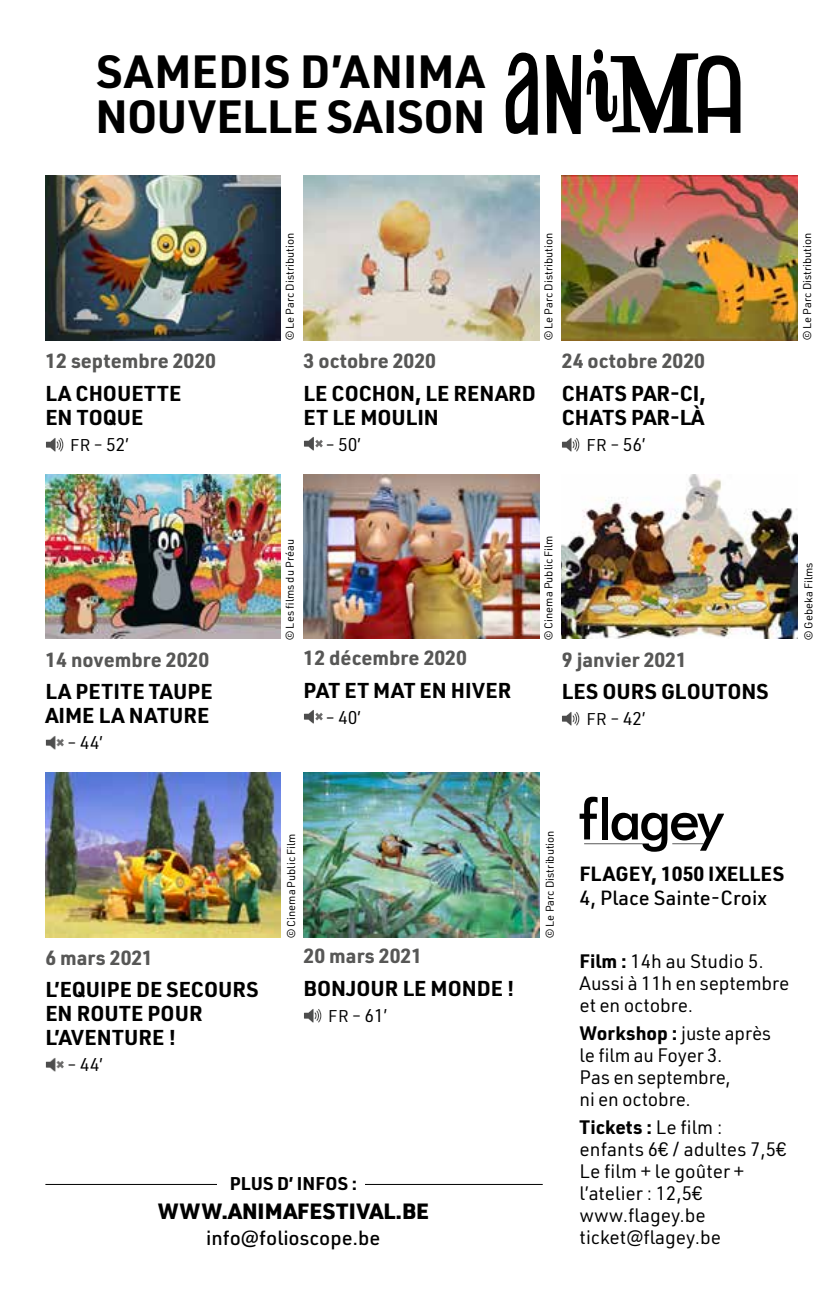
<style>
.page{position:relative;width:840px;height:1304px;background:#fff}
.page>*{position:absolute;margin:0;border:0;box-sizing:border-box;transform-origin:0 0}
.t1{font:700 45.4px/45.4px "URWDIN";letter-spacing:.005em;color:#000}
.t2{font:900 22px "URWDIN";color:#000}
.t3{font:700 21px/24px "URWDIN";color:#000}
.t4{font:700 20px "URWDIN";color:#575756}
.t5{font:500 20px "URWDIN";color:#000}
.t6{font:700 20px "URWDIN";color:#000}
.t7{font:19px/22px "URWDIN";letter-spacing:-.005em;color:#000}
.t8{font:18px "URWDIN";color:#000}
.t9{font:700 18px "URWDIN";letter-spacing:.01em;color:#000}
.t10{font:16.6px "URWDIN";letter-spacing:.04em;color:#000}
.t11{font:11px "URWDIN";color:#000}
.s1{font-size:18px}
.s2{font-size:16.6px}
.s3{font-weight:700}
</style>
<div class="page">
<svg style="left:546px;top:55px;width:34px;height:79px"></svg>
<svg style="left:505px;top:52px;width:32px;height:83px"></svg>
<svg style="left:586px;top:53px;width:154px;height:80px"></svg>
<div style="left:593px;top:49px;width:9px;height:15px;background:#000;border-radius:50%"></div>
<img style="left:45px;top:176px;width:236px;height:164px">
<img style="left:303px;top:176px;width:236px;height:164px">
<img style="left:561px;top:176px;width:236px;height:164px">
<img style="left:46px;top:438px;width:17px;height:14px">
<img style="left:304px;top:437px;width:18px;height:14px">
<img style="left:562px;top:438px;width:17px;height:14px">
<img style="left:45px;top:474px;width:236px;height:165px">
<img style="left:303px;top:474px;width:236px;height:165px">
<img style="left:561px;top:474px;width:236px;height:165px">
<img style="left:45px;top:736px;width:19px;height:14px">
<img style="left:304px;top:710px;width:18px;height:14px">
<img style="left:562px;top:712px;width:17px;height:14px">
<img style="left:45px;top:773px;width:236px;height:164px">
<img style="left:303px;top:773px;width:236px;height:164px">
<img style="left:45px;top:1058px;width:19px;height:14px">
<img style="left:304px;top:1009px;width:17px;height:14px">
<svg style="left:579px;top:797px;width:143px;height:55px"></svg>
<hr style="left:45px;top:1184px;width:497px;height:1px;background:#000">
<div style="left:217px;top:1176px;width:148px;height:28px;background:#fff"></div>
<h1 class="t1" style="left:95px;top:47px;width:391px">SAMEDIS D’ANIMA<br>NOUVELLE SAISON</h1>
<p class="t4" style="left:45px;top:347px;width:172px">12 septembre 2020</p>
<p class="t3" style="left:45px;top:380px;width:137px">LA CHOUETTE<br>EN TOQUE</p>
<p class="t10" style="left:70px;top:433px;width:60px">FR – <span class="s1">52’</span></p>
<p class="t4" style="left:45px;top:646px;width:165px">14 novembre 2020</p>
<p class="t3" style="left:45px;top:679px;width:169px">LA PETITE TAUPE<br>AIME LA NATURE</p>
<p class="t8" style="left:68px;top:731px;width:37px"><span class="s2">–</span> 44’</p>
<p class="t11" style="left:282px;top:340px;width:109px;rotate:-90deg">© Le Parc Distribution</p>
<p class="t11" style="left:540px;top:340px;width:109px;rotate:-90deg">© Le Parc Distribution</p>
<p class="t11" style="left:799px;top:340px;width:109px;rotate:-90deg">© Le Parc Distribution</p>
<p class="t4" style="left:303px;top:347px;width:134px">3 octobre 2020</p>
<p class="t3" style="left:303px;top:380px;width:233px">LE COCHON, LE RENARD<br>ET LE MOULIN</p>
<p class="t8" style="left:326px;top:432px;width:37px"><span class="s2">–</span> 50’</p>
<p class="t4" style="left:561px;top:347px;width:144px">24 octobre 2020</p>
<p class="t3" style="left:561px;top:380px;width:145px">CHATS PAR-CI,<br>CHATS PAR-LÀ</p>
<p class="t10" style="left:586px;top:433px;width:60px">FR – <span class="s1">56’</span></p>
<p class="t11" style="left:282px;top:640px;width:102px;rotate:-90deg">© Les films du Préau</p>
<p class="t11" style="left:540px;top:640px;width:106px;rotate:-90deg">© Cinema Public Film</p>
<p class="t4" style="left:303px;top:645px;width:165px">12 décembre 2020</p>
<p class="t3" style="left:303px;top:677px;width:209px">PAT ET MAT EN HIVER</p>
<p class="t8" style="left:326px;top:705px;width:37px"><span class="s2">–</span> 40’</p>
<p class="t4" style="left:561px;top:646px;width:126px">9 janvier 2021</p>
<p class="t3" style="left:561px;top:679px;width:208px">LES OURS GLOUTONS</p>
<p class="t10" style="left:586px;top:708px;width:60px">FR – <span class="s1">42’</span></p>
<p class="t11" style="left:800px;top:640px;width:79px;rotate:-90deg">© Gebeka Films</p>
<p class="t11" style="left:283px;top:938px;width:106px;rotate:-90deg">© Cinema Public Film</p>
<p class="t11" style="left:542px;top:938px;width:109px;rotate:-90deg">© Le Parc Distribution</p>
<p class="t6" style="left:579px;top:861px;width:206px">FLAGEY, 1050 IXELLES</p>
<p class="t5" style="left:579px;top:885px;width:189px">4, Place Sainte-Croix</p>
<p class="t4" style="left:45px;top:944px;width:109px">6 mars 2021</p>
<p class="t3" style="left:45px;top:977px;width:214px">L’EQUIPE DE SECOURS<br>EN ROUTE POUR<br>L’AVENTURE !</p>
<p class="t8" style="left:68px;top:1053px;width:37px"><span class="s2">–</span> 44’</p>
<p class="t4" style="left:303px;top:943px;width:120px">20 mars 2021</p>
<p class="t3" style="left:303px;top:976px;width:212px">BONJOUR LE MONDE !</p>
<p class="t10" style="left:328px;top:1005px;width:60px">FR – <span class="s1">61’</span></p>
<p class="t9" style="left:229px;top:1171px;width:129px">PLUS D’ INFOS :</p>
<p class="t2" style="left:158px;top:1197px;width:272px">WWW.ANIMAFESTIVAL.BE</p>
<p class="t5" style="left:206px;top:1225px;width:176px">info@folioscope.be</p>
<p class="t7" style="left:579px;top:950px;width:211px"><span class="s3">Film :</span> 14h au Studio 5.<br>Aussi à 11h en septembre et en octobre.</p>
<p class="t7" style="left:579px;top:1022px;width:193px"><span class="s3">Workshop :</span> juste après le film au Foyer 3.<br>Pas en septembre,<br>ni en octobre.</p>
<p class="t7" style="left:579px;top:1115px;width:208px"><span class="s3">Tickets :</span> Le film : enfants 6€ / adultes 7,5€<br>Le film + le goûter + l’atelier : 12,5€ www.flagey.be ticket@flagey.be</p>
</div>
